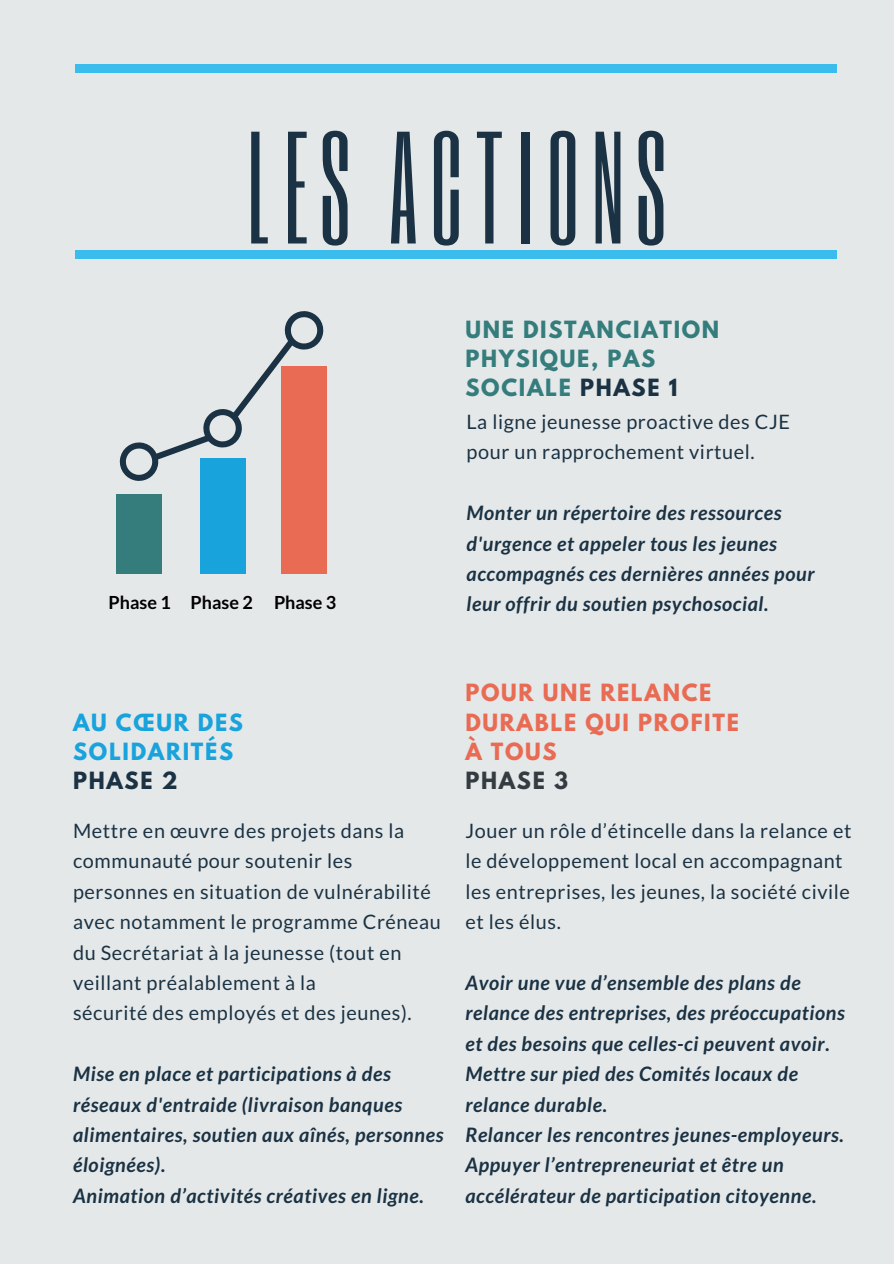
<style>
.page{position:relative;width:894px;height:1264px;background:#fff}
.page>*{position:absolute;margin:0;border:0;box-sizing:border-box;transform-origin:0 0}
.t1{font:132.45px "Six Caps";letter-spacing:.09em;color:#1a3243}
.t2{font:700 21px/29.2px "League Spartan";letter-spacing:.08em;color:#347d7c}
.t3{font:700 21px/29.2px "League Spartan";letter-spacing:.08em;color:#e96b53}
.t4{font:700 21px/29.2px "League Spartan";letter-spacing:.08em;color:#19a3dd}
.t5{font:700 21px "League Spartan";letter-spacing:.08em;color:#343c42}
.t6{font:700 21px "League Spartan";letter-spacing:.08em;color:#1a3243}
.t7{font:italic 700 19.8px/30.5px "Lato";letter-spacing:.03em;color:#1a3243}
.t8{font:19.8px/30.5px "Lato";letter-spacing:.03em;color:#1a3243}
.t9{font:700 18px "Lato";color:#000}
.s1{color:#1a3243}
</style>
<div class="page">
<div style="left:0;top:0;width:893px;height:1263px;background:#e5e8e9"></div>
<div style="left:75px;top:65px;width:761px;height:7px;background:#3abced"></div>
<div style="left:75px;top:250px;width:761px;height:8px;background:#3abced"></div>
<svg style="left:119px;top:311px;width:205px;height:171px"></svg>
<div style="left:116px;top:494px;width:46px;height:79px;background:#347d7c"></div>
<div style="left:200px;top:458px;width:45px;height:115px;background:#19a3dd"></div>
<div style="left:281px;top:366px;width:46px;height:207px;background:#e96b53"></div>
<h1 class="t1" style="left:247px;top:97px;width:420px">LES ACTIONS</h1>
<p class="t2" style="left:465px;top:317px;width:255px">UNE DISTANCIATION<br>PHYSIQUE, PAS<br>SOCIALE <span class="s1">PHASE 1</span></p>
<p class="t9" style="left:109px;top:591px;width:229px">Phase 1 Phase 2 Phase 3</p>
<p class="t8" style="left:466px;top:406px;width:325px">La ligne jeunesse proactive des CJE pour un rapprochement virtuel.</p>
<p class="t7" style="left:466px;top:497px;width:349px">Monter un répertoire des ressources d'urgence et appeler tous les jeunes accompagnés ces dernières années pour leur offrir du soutien psychosocial.</p>
<p class="t4" style="left:73px;top:710px;width:171px">AU CŒUR DES<br>SOLIDARITÉS</p>
<p class="t6" style="left:73px;top:770px;width:106px">PHASE 2</p>
<p class="t8" style="left:73px;top:815px;width:369px">Mettre en œuvre des projets dans la communauté pour soutenir les personnes en situation de vulnérabilité avec notamment le programme Créneau du Secrétariat à la jeunesse (tout en veillant préalablement à la<br>sécurité des employés et des jeunes).</p>
<p class="t7" style="left:73px;top:1058px;width:372px">Mise en place et participations à des réseaux d'entraide (livraison banques alimentaires, soutien aux aînés, personnes éloignées).<br>Animation d’activités créatives en ligne.</p>
<p class="t3" style="left:465px;top:681px;width:275px">POUR UNE RELANCE<br>DURABLE QUI PROFITE<br>À TOUS</p>
<p class="t5" style="left:465px;top:770px;width:104px">PHASE 3</p>
<p class="t8" style="left:465px;top:815px;width:387px">Jouer un rôle d’étincelle dans la relance et le développement local en accompagnant les entreprises, les jeunes, la société civile et les élus.</p>
<p class="t7" style="left:465px;top:967px;width:381px">Avoir une vue d’ensemble des plans de relance des entreprises, des préoccupations et des besoins que celles-ci peuvent avoir.<br>Mettre sur pied des Comités locaux de relance durable.<br>Relancer les rencontres jeunes-employeurs.<br>Appuyer l’entrepreneuriat et être un accélérateur de participation citoyenne.</p>
</div>
